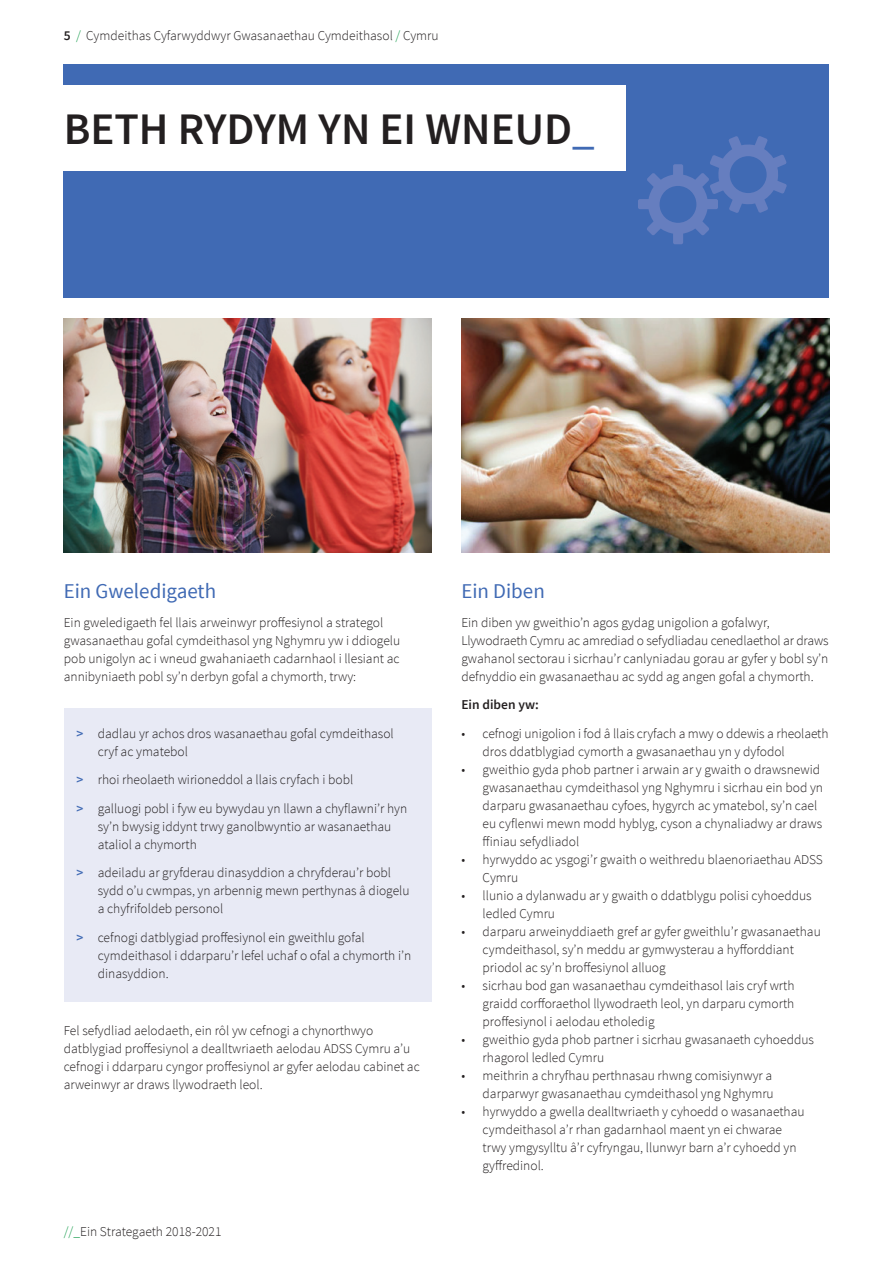
<style>
.page{position:relative;width:893px;height:1263px;background:#fff}
.page>*{position:absolute;margin:0;border:0;box-sizing:border-box;transform-origin:0 0}
.t1{font:600 45px "Source Sans Pro";color:#231f20}
.t2{font:21px "Source Sans Pro";color:#406ab4}
.t3{font:300 13.5px/18px "Source Sans Pro";color:#231f20}
.t4{font:600 13.5px "Source Sans Pro";color:#231f20}
.s1{font-weight:600}
.s2{color:#119a48}
.s3{color:#406ab4}
.s4{font-weight:600;color:#406ab4}
</style>
<div class="page">
<div style="left:64px;top:64px;width:765px;height:234px;background:#406ab4"></div>
<div style="left:51px;top:85px;width:574px;height:85px;background:#fff"></div>
<img style="left:461px;top:319px;width:368px;height:234px">
<img style="left:64px;top:319px;width:368px;height:234px">
<div style="left:64px;top:708px;width:368px;height:293px;background:#e8eaf5"></div>
<svg style="left:638px;top:136px;width:149px;height:108px"></svg>
<p class="t3" style="left:64px;top:26px;width:376px"><span class="s1">5</span> <span class="s2">/</span> Cymdeithas Cyfarwyddwyr Gwasanaethau Cymdeithasol <span class="s2">/</span> Cymru</p>
<h1 class="t1" style="left:64px;top:101px;width:532px">BETH RYDYM YN EI WNEUD<span class="s3">_</span></h1>
<h2 class="t2" style="left:64px;top:578px;width:154px">Ein Gweledigaeth</h2>
<p class="t3" style="left:64px;top:613px;width:338px">Ein gweledigaeth fel llais arweinwyr proffesiynol a strategol gwasanaethau gofal cymdeithasol yng Nghymru yw i ddiogelu pob unigolyn ac i wneud gwahaniaeth cadarnhaol i llesiant ac annibyniaeth pobl sy’n derbyn gofal a chymorth, trwy:</p>
<p class="t3" style="left:98px;top:724px;width:297px;text-indent:-21px"><span class="s4">&gt;</span> dadlau yr achos dros wasanaethau gofal cymdeithasol cryf ac ymatebol</p>
<p class="t3" style="left:77px;top:766px;width:332px;line-height:28.5px"><span class="s4">&gt;</span> rhoi rheolaeth wirioneddol a llais cryfach i bobl<br><span class="s4">&gt;</span> galluogi pobl i fyw eu bywydau yn llawn a chyflawni’r hyn</p>
<p class="t3" style="left:98px;top:817px;width:295px">sy’n bwysig iddynt trwy ganolbwyntio ar wasanaethau ataliol a chymorth</p>
<p class="t3" style="left:98px;top:864px;width:313px;text-indent:-21px"><span class="s4">&gt;</span> adeiladu ar gryfderau dinasyddion a chryfderau’r bobl sydd o’u cwmpas, yn arbennig mewn perthynas â diogelu a chyfrifoldeb personol</p>
<p class="t3" style="left:98px;top:928px;width:315px;text-indent:-21px"><span class="s4">&gt;</span> cefnogi datblygiad proffesiynol ein gweithlu gofal cymdeithasol i ddarparu’r lefel uchaf o ofal a chymorth i’n dinasyddion.</p>
<p class="t3" style="left:64px;top:1021px;width:357px">Fel sefydliad aelodaeth, ein rôl yw cefnogi a chynorthwyo datblygiad proffesiynol a dealltwriaeth aelodau ADSS Cymru a’u cefnogi i ddarparu cyngor proffesiynol ar gyfer aelodau cabinet ac arweinwyr ar draws llywodraeth leol.</p>
<p class="t3" style="left:64px;top:1223px;width:159px"><span class="s2">//_</span>Ein Strategaeth 2018-2021</p>
<h2 class="t2" style="left:461px;top:578px;width:85px">Ein Diben</h2>
<p class="t3" style="left:461px;top:613px;width:369px">Ein diben yw gweithio’n agos gydag unigolion a gofalwyr, Llywodraeth Cymru ac amrediad o sefydliadau cenedlaethol ar draws gwahanol sectorau i sicrhau’r canlyniadau gorau ar gyfer y bobl sy’n defnyddio ein gwasanaethau ac sydd ag angen gofal a chymorth.</p>
<p class="t4" style="left:461px;top:696px;width:79px">EIN DIBEN YW:</p>
<p class="t3" style="left:483px;top:724px;width:347px;text-indent:-21px">• cefnogi unigolion i fod â llais cryfach a mwy o ddewis a rheolaeth dros ddatblygiad cymorth a gwasanaethau yn y dyfodol</p>
<p class="t3" style="left:483px;top:760px;width:342px;text-indent:-21px">• gweithio gyda phob partner i arwain ar y gwaith o drawsnewid gwasanaethau cymdeithasol yng Nghymru i sicrhau ein bod yn darparu gwasanaethau cyfoes, hygyrch ac ymatebol, sy’n cael eu cyflenwi mewn modd hyblyg, cyson a chynaliadwy ar draws ffiniau sefydliadol</p>
<p class="t3" style="left:483px;top:850px;width:342px;text-indent:-21px">• hyrwyddo ac ysgogi’r gwaith o weithredu blaenoriaethau ADSS<br>Cymru</p>
<p class="t3" style="left:483px;top:886px;width:331px;text-indent:-21px">• llunio a dylanwadu ar y gwaith o ddatblygu polisi cyhoeddus ledled Cymru</p>
<p class="t3" style="left:483px;top:922px;width:340px;text-indent:-21px">• darparu arweinyddiaeth gref ar gyfer gweithlu’r gwasanaethau cymdeithasol, sy’n meddu ar gymwysterau a hyfforddiant priodol ac sy’n broffesiynol alluog</p>
<p class="t3" style="left:483px;top:976px;width:313px;text-align:justify;text-indent:-21px">• sicrhau bod gan wasanaethau cymdeithasol lais cryf wrth graidd corfforaethol llywodraeth leol, yn darparu cymorth proffesiynol i aelodau etholedig</p>
<p class="t3" style="left:483px;top:1030px;width:333px;text-indent:-21px">• gweithio gyda phob partner i sicrhau gwasanaeth cyhoeddus rhagorol ledled Cymru</p>
<p class="t3" style="left:461px;top:1066px;width:314px;text-align:right">• meithrin a chryfhau perthnasau rhwng comisiynwyr a darparwyr gwasanaethau cymdeithasol yng Nghymru</p>
<p class="t3" style="left:483px;top:1102px;width:323px;text-indent:-21px">• hyrwyddo a gwella dealltwriaeth y cyhoedd o wasanaethau cymdeithasol a’r rhan gadarnhaol maent yn ei chwarae trwy ymgysylltu â’r cyfryngau, llunwyr barn a’r cyhoedd yn gyffredinol.</p>
</div>
